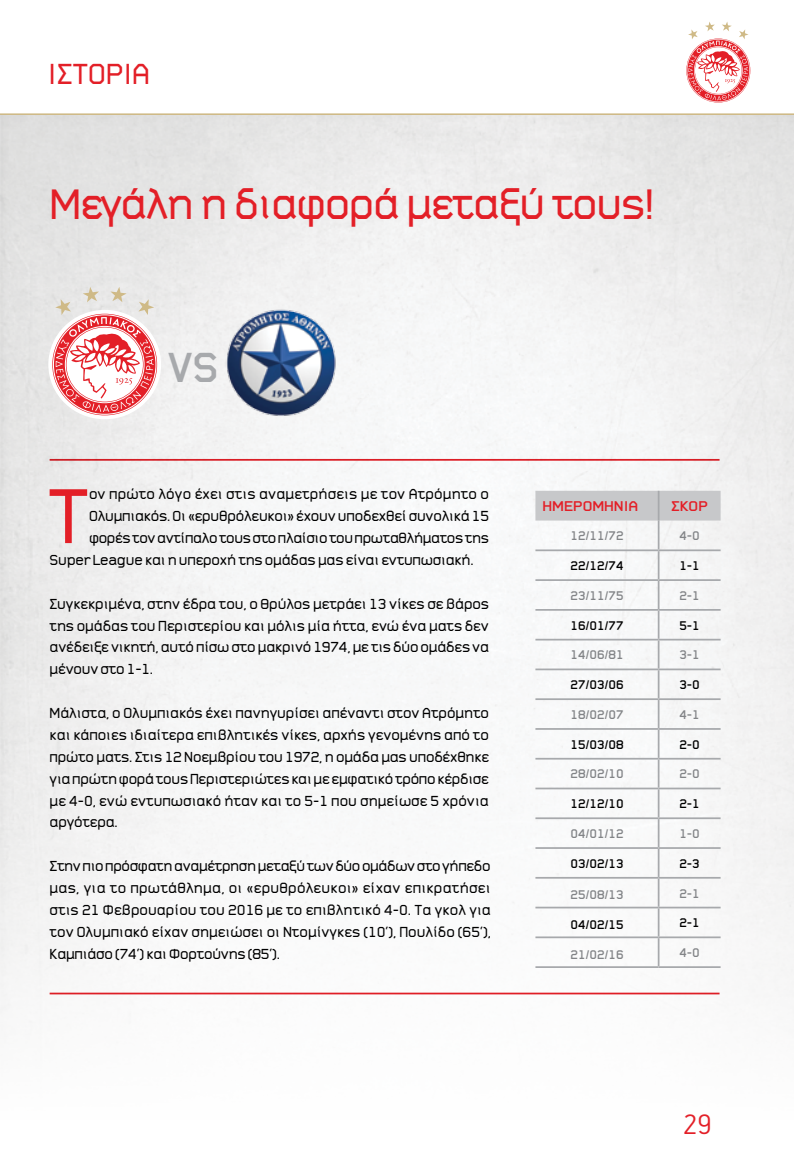
<style>
.page{position:relative;width:794px;height:1166px;background:#fff}
.page>*{position:absolute;margin:0;border:0;box-sizing:border-box;transform-origin:0 0}
.t1{font:74.73px "PF Retrospace";color:#e31f27}
.t2{font:41.12px "PF Retrospace";letter-spacing:-.02em;color:#e31f27}
.t3{font:700 40.6px "PF Retrospace";color:#a7a9ac}
.t4{font:300 31.5px "PF Handbook Pro";color:#e31f27}
.t5{font:28px "PF Retrospace";letter-spacing:.01em;color:#e31f27}
.t6{font:14px/21.9px "PF Retrospace";letter-spacing:-.01em;color:#000;text-align:justify}
.t7{font:14px "PF Retrospace";letter-spacing:.01em;color:#000}
.t8{font:700 13.65px "PF Retrospace";color:#e31f27;scale:1.13 1}
.t9{font:700 12.08px "PF Retrospace";color:#828487}
.t10{font:700 12.08px "PF Retrospace";color:#000}
</style>
<div class="page">
<svg style="left:686px;top:22px;width:64px;height:81px"></svg>
<hr style="left:0;top:113px;width:794px;height:2px;background:#cfba87">
<svg style="left:535px;top:491px;width:185px;height:475px"></svg>
<hr style="left:535px;top:966px;width:123px;height:2px;background:#a7a9ac">
<hr style="left:658px;top:966px;width:62px;height:2px;background:#a7a9ac">
<img style="left:207px;top:308px;width:149px;height:108px">
<svg style="left:52px;top:287px;width:105px;height:128px"></svg>
<hr style="left:50px;top:459px;width:669px;height:2px;background:#e31f27">
<hr style="left:50px;top:992px;width:669px;height:2px;background:#e31f27">
<h3 class="t5" style="left:48px;top:59px;width:103px">ΙΣΤΟΡΙΑ</h3>
<h2 class="t2" style="left:50px;top:182px;width:606px">Μεγάλη η διαφορά μεταξύ τους!</h2>
<h3 class="t3" style="left:168px;top:344px;width:52px">VS</h3>
<h1 class="t1" style="left:47px;top:475px;width:44px">Τ</h1>
<p class="t7" style="left:89px;top:486px;width:401px">ον πρώτο λόγο έχει στις αναμετρήσεις με τον Ατρόμητο ο</p>
<p class="t6" style="left:89px;top:505px;width:401px">Ολυμπιακός. Οι «ερυθρόλευκοι» έχουν υποδεχθεί συνολικά 15</p>
<p class="t6" style="left:89px;top:527px;width:401px">φορές τον αντίπαλο τους στο πλαίσιο του πρωταθλήματος της</p>
<p class="t6" style="left:50px;top:549px;width:425px">Super League και η υπεροχή της ομάδας μας είναι εντυπωσιακή.</p>
<p class="t6" style="left:50px;top:593px;width:441px">Συγκεκριμένα, στην έδρα του, ο Θρύλος μετράει 13 νίκες σε βάρος της ομάδας του Περιστερίου και μόλις μία ήττα, ενώ ένα ματς δεν ανέδειξε νικητή, αυτό πίσω στο μακρινό 1974, με τις δύο ομάδες να μένουν στο 1-1.</p>
<p class="t6" style="left:50px;top:702px;width:441px">Μάλιστα, ο Ολυμπιακός έχει πανηγυρίσει απέναντι στον Ατρόμητο και κάποιες ιδιαίτερα επιβλητικές νίκες, αρχής γενομένης από το πρώτο ματς. Στις 12 Νοεμβρίου του 1972, η ομάδα μας υποδέχθηκε για πρώτη φορά τους Περιστεριώτες και με εμφατικό τρόπο κέρδισε με 4-0, ενώ εντυπωσιακό ήταν και το 5-1 που σημείωσε 5 χρόνια αργότερα.</p>
<p class="t6" style="left:50px;top:855px;width:443px">Στην πιο πρόσφατη αναμέτρηση μεταξύ των δύο ομάδων στο γήπεδο μας, για το πρωτάθλημα, οι «ερυθρόλευκοι» είχαν επικρατήσει στις 21 Φεβρουαρίου του 2016 με το επιβλητικό 4-0. Τα γκολ για τον Ολυμπιακό είχαν σημειώσει οι Ντομίνγκες (10’), Πουλίδο (65’), Καμπιάσο (74’) και Φορτούνης (85’).</p>
<p class="t8" style="left:542px;top:498px;width:86px">ΗΜΕΡΟΜΗΝΙΑ</p>
<p class="t8" style="left:671px;top:498px;width:34px">ΣΚΟΡ</p>
<p class="t9" style="left:570px;top:529px;width:54px">12/11/72</p>
<p class="t9" style="left:679px;top:529px;width:22px">4-0</p>
<p class="t10" style="left:570px;top:559px;width:54px">22/12/74</p>
<p class="t10" style="left:679px;top:559px;width:22px">1-1</p>
<p class="t9" style="left:570px;top:589px;width:54px">23/11/75</p>
<p class="t9" style="left:679px;top:589px;width:22px">2-1</p>
<p class="t10" style="left:570px;top:618px;width:54px">16/01/77</p>
<p class="t10" style="left:679px;top:618px;width:22px">5-1</p>
<p class="t9" style="left:570px;top:648px;width:54px">14/06/81</p>
<p class="t9" style="left:679px;top:648px;width:22px">3-1</p>
<p class="t10" style="left:570px;top:678px;width:54px">27/03/06</p>
<p class="t10" style="left:679px;top:678px;width:22px">3-0</p>
<p class="t9" style="left:570px;top:708px;width:54px">18/02/07</p>
<p class="t9" style="left:679px;top:708px;width:22px">4-1</p>
<p class="t10" style="left:570px;top:737px;width:54px">15/03/08</p>
<p class="t10" style="left:679px;top:737px;width:22px">2-0</p>
<p class="t9" style="left:570px;top:767px;width:54px">28/02/10</p>
<p class="t9" style="left:679px;top:767px;width:22px">2-0</p>
<p class="t10" style="left:570px;top:797px;width:54px">12/12/10</p>
<p class="t10" style="left:679px;top:797px;width:22px">2-1</p>
<p class="t9" style="left:570px;top:827px;width:54px">04/01/12</p>
<p class="t9" style="left:679px;top:827px;width:22px">1-0</p>
<p class="t10" style="left:570px;top:856px;width:54px">03/02/13</p>
<p class="t10" style="left:679px;top:856px;width:22px">2-3</p>
<p class="t9" style="left:570px;top:888px;width:54px">25/08/13</p>
<p class="t9" style="left:679px;top:886px;width:22px">2-1</p>
<p class="t10" style="left:570px;top:918px;width:54px">04/02/15</p>
<p class="t10" style="left:679px;top:916px;width:22px">2-1</p>
<p class="t9" style="left:570px;top:947px;width:54px">21/02/16</p>
<p class="t9" style="left:679px;top:946px;width:22px">4-0</p>
<h3 class="t4" style="left:683px;top:1105px;width:30px">29</h3>
</div>
